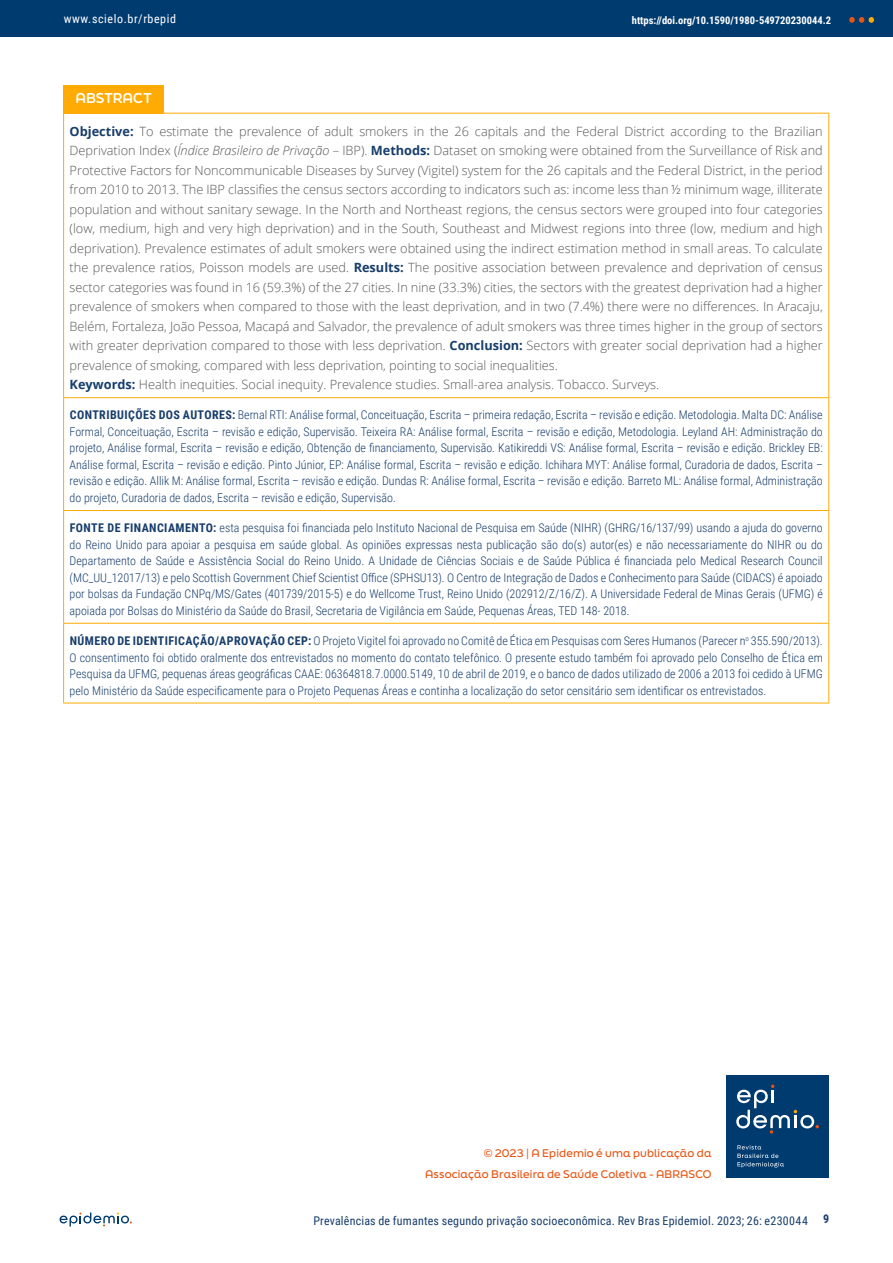
<style>
.page{position:relative;width:893px;height:1263px;background:#fff}
.page>*{position:absolute;margin:0;border:0;box-sizing:border-box;transform-origin:0 0}
.t1{font:700 13.5px "Final Six";color:#fff}
.t2{font:300 12.75px/19.5px "Open Sans";color:#575756}
.t3{font:300 12px/16.5px "Roboto Condensed";color:#173d6b;text-align:justify}
.t4{font:12px "Roboto Condensed";letter-spacing:.015em;color:#173d6b}
.t5{font:12px "Roboto Condensed";letter-spacing:.05em;color:#fff}
.t6{font:700 12px "Roboto Condensed";color:#173d6b}
.t7{font:500 10.5px/21px "Final Six";letter-spacing:.015em;color:#e85412;text-align:right}
.t8{font:700 10.5px "Roboto Condensed";color:#fff}
.s1{font-weight:700;color:#173d6b}
.s2{font-style:italic}
.s3{font-weight:700}
</style>
<div class="page">
<div style="left:0;top:0;width:893px;height:36px;background:#003b70"></div>
<svg style="left:849px;top:17px;width:25px;height:6px"></svg>
<svg style="left:60px;top:1212px;width:72px;height:14px"></svg>
<div style="left:726px;top:1075px;width:103px;height:103px;background:#003b70"></div>
<svg style="left:737px;top:1145px;width:47px;height:22px"></svg>
<svg style="left:736px;top:1084px;width:83px;height:49px"></svg>
<div style="left:64px;top:85px;width:100px;height:28px;background:#ffab03"></div>
<hr style="left:63px;top:113px;width:1px;height:284px;background:#ffab03">
<hr style="left:164px;top:113px;width:665px;height:1px;background:#ffab03">
<hr style="left:828px;top:114px;width:1px;height:283px;background:#ffab03">
<hr style="left:63px;top:398px;width:1px;height:112px;background:#ffab03">
<hr style="left:828px;top:398px;width:1px;height:112px;background:#ffab03">
<hr style="left:63px;top:397px;width:101px;height:1px;background:#ffab03">
<hr style="left:164px;top:397px;width:665px;height:1px;background:#ffab03">
<hr style="left:63px;top:510px;width:101px;height:1px;background:#ffab03">
<hr style="left:164px;top:510px;width:665px;height:1px;background:#ffab03">
<hr style="left:63px;top:511px;width:1px;height:112px;background:#ffab03">
<hr style="left:828px;top:511px;width:1px;height:112px;background:#ffab03">
<hr style="left:63px;top:624px;width:1px;height:79px;background:#ffab03">
<hr style="left:828px;top:624px;width:1px;height:79px;background:#ffab03">
<hr style="left:63px;top:623px;width:101px;height:1px;background:#ffab03">
<hr style="left:164px;top:623px;width:665px;height:1px;background:#ffab03">
<hr style="left:63px;top:703px;width:101px;height:1px;background:#ffab03">
<hr style="left:164px;top:703px;width:665px;height:1px;background:#ffab03">
<p class="t5" style="left:64px;top:10px;width:114px">www.scielo.br/rbepid</p>
<p class="t8" style="left:632px;top:12px;width:201px">https://doi.org/10.1590/1980-549720230044.2</p>
<p class="t1" style="left:76px;top:88px;width:78px">ABSTRACT</p>
<p class="t2" style="left:70px;top:121px;width:755px"><span class="s1">Objective:</span> To estimate the prevalence of adult smokers in the 26 capitals and the Federal District according to the Brazilian Deprivation Index (<span class="s2">Índice Brasileiro de Privação</span> – IBP). <span class="s1">Methods:</span> Dataset on smoking were obtained from the Surveillance of Risk and Protective Factors for Noncommunicable Diseases by Survey (Vigitel) system for the 26 capitals and the Federal District, in the period from 2010 to 2013. The IBP classifies the census sectors according to indicators such as: income less than ½ minimum wage, illiterate population and without sanitary sewage. In the North and Northeast regions, the census sectors were grouped into four categories (low, medium, high and very high deprivation) and in the South, Southeast and Midwest regions into three (low, medium and high deprivation). Prevalence estimates of adult smokers were obtained using the indirect estimation method in small areas. To calculate the prevalence ratios, Poisson models are used. <span class="s1">Results:</span> The positive association between prevalence and deprivation of census sector categories was found in 16 (59.3%) of the 27 cities. In nine (33.3%) cities, the sectors with the greatest deprivation had a higher prevalence of smokers when compared to those with the least deprivation, and in two (7.4%) there were no differences. In Aracaju, Belém, Fortaleza, João Pessoa, Macapá and Salvador, the prevalence of adult smokers was three times higher in the group of sectors with greater deprivation compared to those with less deprivation. <span class="s1">Conclusion:</span> Sectors with greater social deprivation had a higher prevalence of smoking, compared with less deprivation, pointing to social inequalities.<br><span class="s1">Keywords:</span> Health inequities. Social inequity. Prevalence studies. Small-area analysis. Tobacco. Surveys.</p>
<p class="t3" style="left:70px;top:406px;width:755px"><span class="s3">CONTRIBUIÇÕES DOS AUTORES:</span> Bernal RTI: Análise formal, Conceituação, Escrita – primeira redação, Escrita – revisão e edição. Metodologia. Malta DC: Análise Formal, Conceituação, Escrita – revisão e edição, Supervisão. Teixeira RA: Análise formal, Escrita – revisão e edição, Metodologia. Leyland AH: Administração do projeto, Análise formal, Escrita – revisão e edição, Obtenção de financiamento, Supervisão. Katikireddi VS: Análise formal, Escrita – revisão e edição. Brickley EB:<br>Análise formal, Escrita – revisão e edição. Pinto Júnior, EP: Análise formal, Escrita – revisão e edição. Ichihara MYT: Análise formal, Curadoria de dados, Escrita – revisão e edição. Allik M: Análise formal, Escrita – revisão e edição. Dundas R: Análise formal, Escrita – revisão e edição. Barreto ML: Análise formal, Administração do projeto, Curadoria de dados, Escrita – revisão e edição, Supervisão.</p>
<p class="t3" style="left:70px;top:519px;width:755px"><span class="s3">FONTE DE FINANCIAMENTO:</span> esta pesquisa foi financiada pelo Instituto Nacional de Pesquisa em Saúde (NIHR) (GHRG/16/137/99) usando a ajuda do governo do Reino Unido para apoiar a pesquisa em saúde global. As opiniões expressas nesta publicação são do(s) autor(es) e não necessariamente do NIHR ou do Departamento de Saúde e Assistência Social do Reino Unido. A Unidade de Ciências Sociais e de Saúde Pública é financiada pelo Medical Research Council (MC_UU_12017/13) e pelo Scottish Government Chief Scientist Office (SPHSU13). O Centro de Integração de Dados e Conhecimento para Saúde (CIDACS) é apoiado por bolsas da Fundação CNPq/MS/Gates (401739/2015-5) e do Wellcome Trust, Reino Unido (202912/Z/16/Z). A Universidade Federal de Minas Gerais (UFMG) é apoiada por Bolsas do Ministério da Saúde do Brasil, Secretaria de Vigilância em Saúde, Pequenas Áreas, TED 148- 2018.</p>
<p class="t3" style="left:70px;top:632px;width:755px"><span class="s3">NÚMERO DE IDENTIFICAÇÃO/APROVAÇÃO CEP:</span> O Projeto Vigitel foi aprovado no Comitê de Ética em Pesquisas com Seres Humanos (Parecer n<sup>o</sup> 355.590/2013).<br>O consentimento foi obtido oralmente dos entrevistados no momento do contato telefônico. O presente estudo também foi aprovado pelo Conselho de Ética em Pesquisa da UFMG, pequenas áreas geográficas CAAE: 06364818.7.0000.5149, 10 de abril de 2019, e o banco de dados utilizado de 2006 a 2013 foi cedido à UFMG pelo Ministério da Saúde especificamente para o Projeto Pequenas Áreas e continha a localização do setor censitário sem identificar os entrevistados.</p>
<p class="t7" style="left:425px;top:1142px;width:288px">© 2023 | A Epidemio é uma publicação da<br>Associação Brasileira de Saúde Coletiva - ABRASCO</p>
<p class="t4" style="left:313px;top:1212px;width:496px">Prevalências de fumantes segundo privação socioeconômica. Rev Bras Epidemiol. 2023; 26: e230044</p>
<p class="t6" style="left:823px;top:1211px;width:8px">9</p>
</div>
